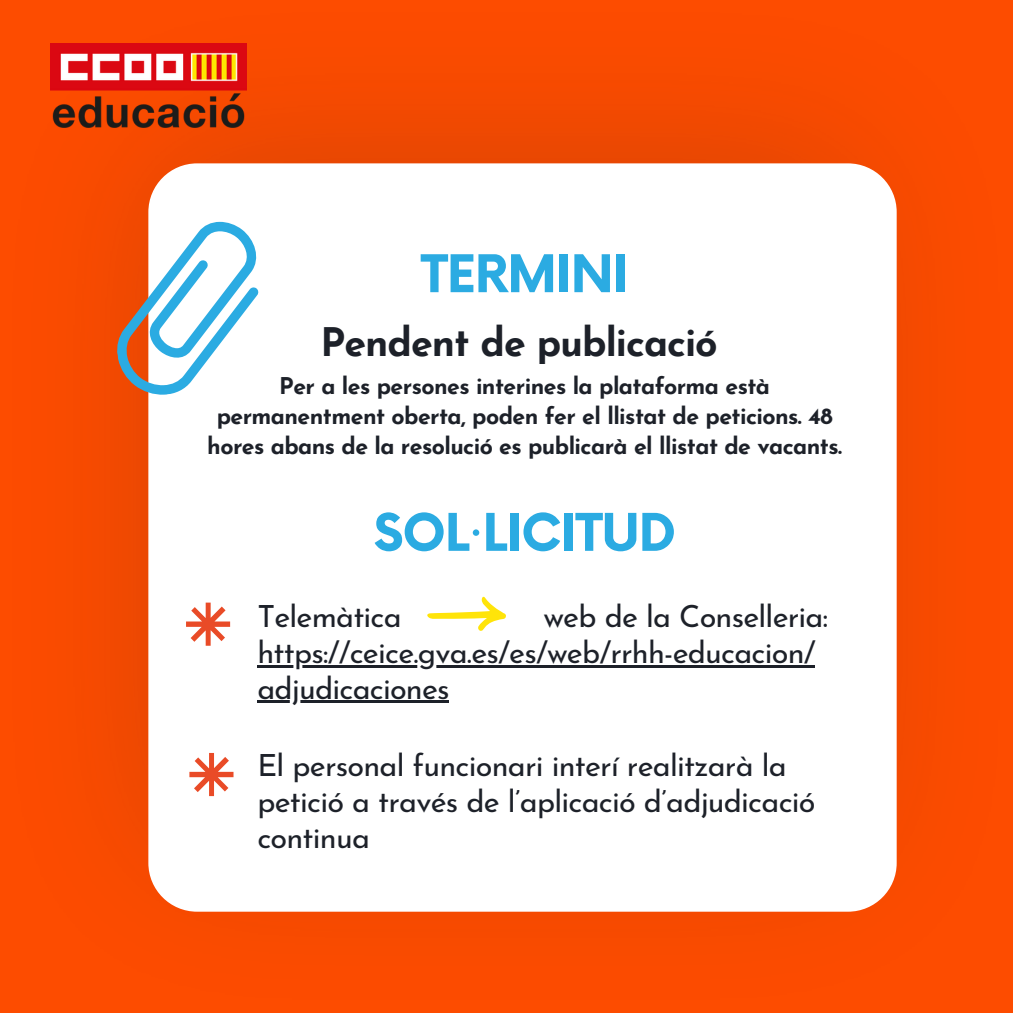
<style>
.page{position:relative;width:1013px;height:1013px;background:#fff}
.page>*{position:absolute;margin:0;border:0;box-sizing:border-box;transform-origin:0 0}
.t1{font:700 50.62px "Now";letter-spacing:-.025em;color:#2babe2}
.t2{font:700 39.38px "Josefin Sans";letter-spacing:-.025em;color:#1d2129}
.t3{font:30.62px/35.6px "Josefin Sans";letter-spacing:-.025em;color:#1d2129}
.t4{font:700 23.12px/30px "Josefin Sans";letter-spacing:-.025em;color:#1d2129;text-align:center}
</style>
<div class="page">
<img style="left:0;top:0;width:1012px;height:1012px">
<div style="left:148px;top:163px;width:748px;height:748px;background:#fff;border-radius:49px"></div>
<svg style="left:102px;top:216px;width:157px;height:184px"></svg>
<img style="left:50px;top:44px;width:196px;height:83px">
<hr style="left:257px;top:664px;width:558px;height:3px;background:#1d2129">
<hr style="left:257px;top:700px;width:192px;height:3px;background:#1d2129">
<svg style="left:427px;top:596px;width:79px;height:35px"></svg>
<svg style="left:186px;top:602px;width:44px;height:43px"></svg>
<svg style="left:189px;top:753px;width:44px;height:43px"></svg>
<p class="t1" style="left:421px;top:246px;width:209px">TERMINI</p>
<p class="t2" style="left:320px;top:327px;width:399px">Pendent de publicació</p>
<p class="t4" style="left:207px;top:373px;width:636px">Per a les persones interines la plataforma està permanentment oberta, poden fer el llistat de peticions. 48 hores abans de la resolució es publicarà el llistat de vacants.</p>
<p class="t1" style="left:373px;top:505px;width:304px">SOL·LICITUD</p>
<p class="t3" style="left:257px;top:602px;width:572px;text-indent:286px">web de la Conselleria: https://ceice.gva.es/es/web/rrhh-educacion/ adjudicaciones</p>
<p class="t3" style="left:257px;top:602px;width:146px">Telemàtica</p>
<p class="t3" style="left:257px;top:751px;width:559px">El personal funcionari interí realitzarà la petició a través de l’aplicació d’adjudicació continua</p>
</div>
